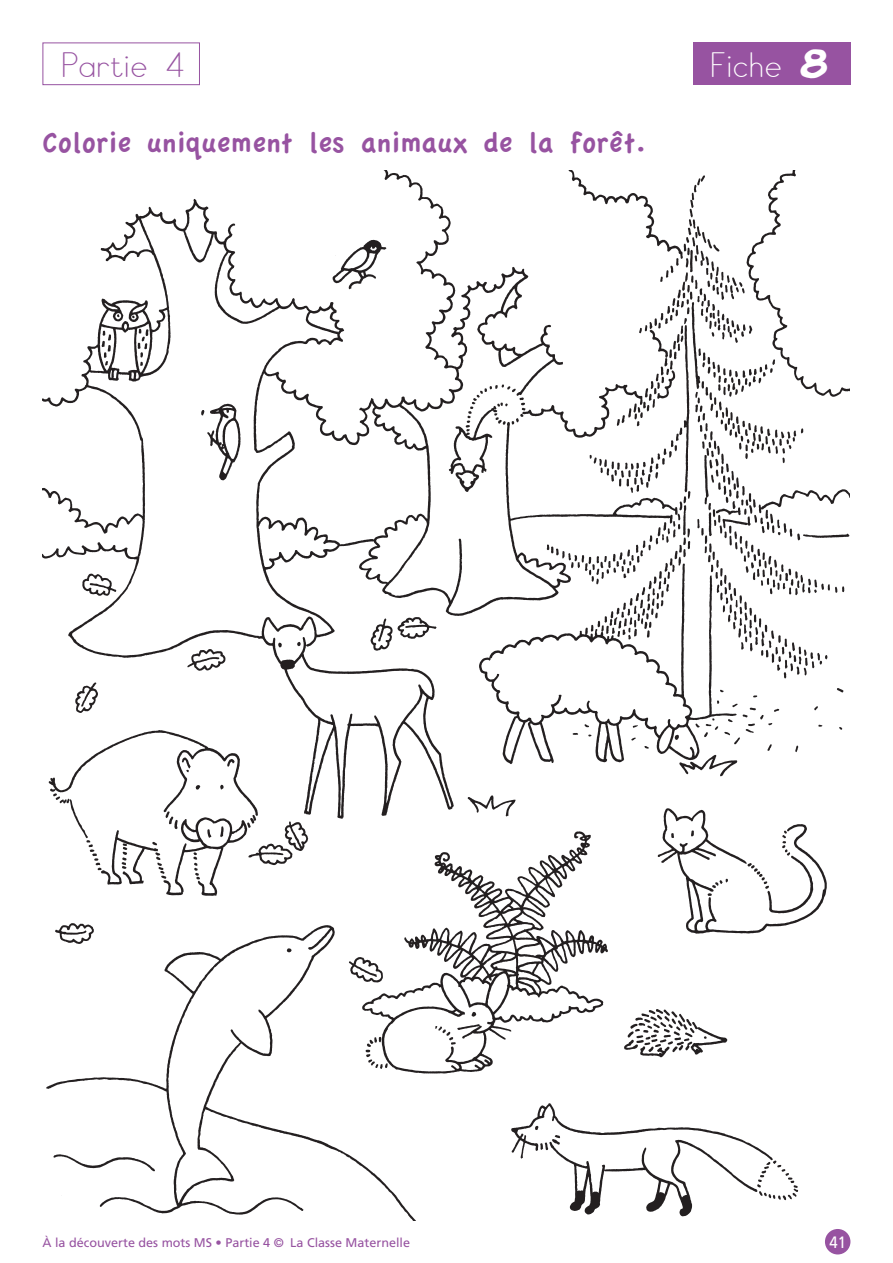
<style>
.page{position:relative;width:893px;height:1263px;background:#fff}
.page>*{position:absolute;margin:0;border:0;box-sizing:border-box;transform-origin:0 0}
.t1{font:33px "Scola Script";color:#9753a1}
.t2{font:33px "Scola Script";color:#fff}
.t3{font:30px "Apple Casual";color:#9753a1}
.t4{font:16.5px "Frutiger";color:#fff;scale:.9 1}
.t5{font:12.6px "Frutiger";color:#9753a1}
.s1{font-family:"Bande Dessinee Bold Italique"}
</style>
<div class="page">
<div style="left:825px;top:1229px;width:25px;height:25px;background:#9753a1;border-radius:50%"></div>
<div style="left:43px;top:43px;width:157px;height:42px;border:1px solid #9753a1"></div>
<div style="left:693px;top:43px;width:157px;height:42px;background:#9753a1"></div>
<img style="left:43px;top:170px;width:807px;height:1050px">
<h1 class="t1" style="left:62px;top:51px;width:125px">Partie 4</h1>
<h1 class="t2" style="left:710px;top:51px;width:120px">Fiche <span class="s1">8</span></h1>
<h2 class="t3" style="left:43px;top:128px;width:604px">Colorie uniquement les animaux de la forêt.</h2>
<p class="t5" style="left:43px;top:1237px;width:369px">À la découverte des mots MS • Partie 4 © La Classe Maternelle</p>
<h3 class="t4" style="left:829px;top:1235px;width:20px">41</h3>
</div>
